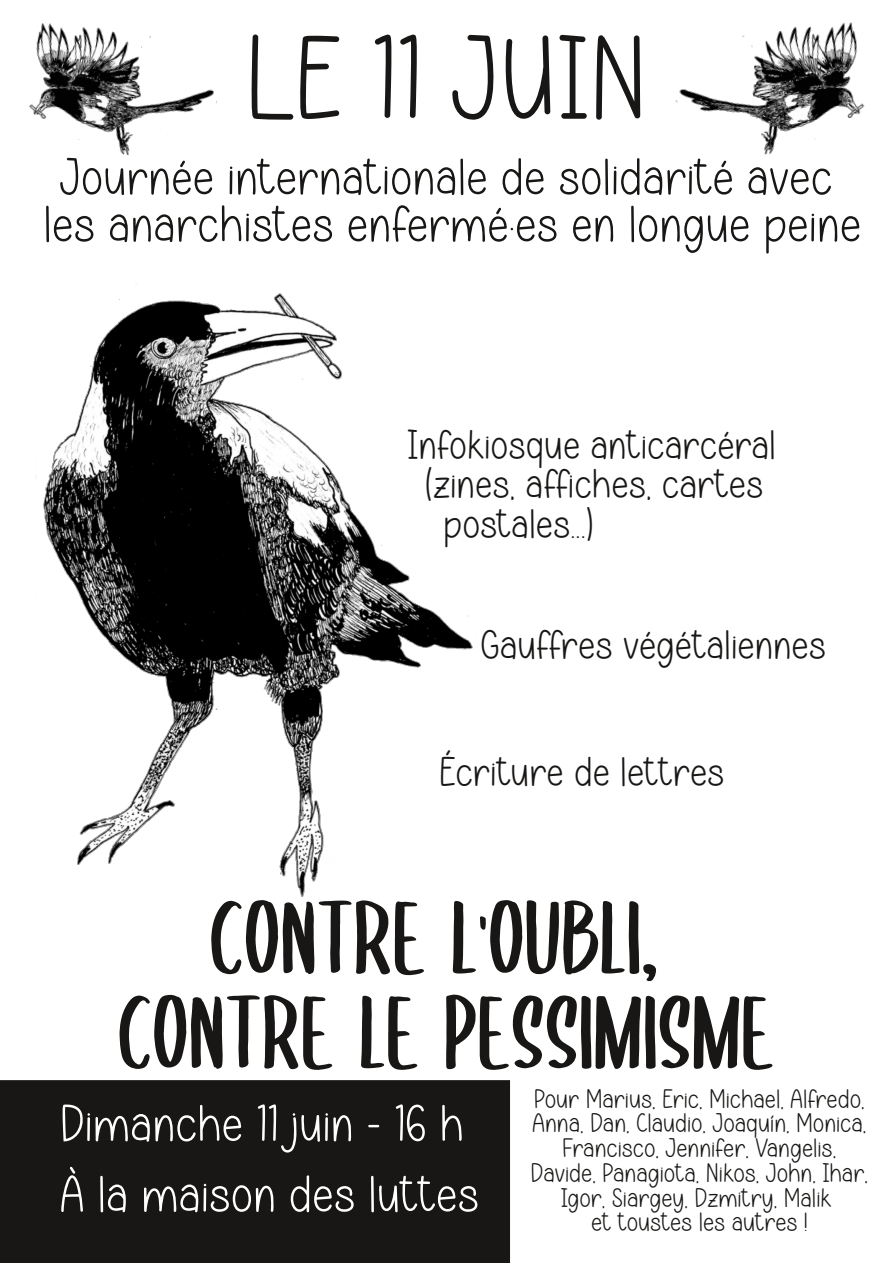
<style>
.page{position:relative;width:893px;height:1263px;background:#fff}
.page>*{position:absolute;margin:0;border:0;box-sizing:border-box;transform-origin:0 0}
.t1{font:120px "Simple Handmade";color:#181715}
.t2{font:105px/94.8px "SUBSCRIBER";color:#181715;text-align:center}
.t3{font:52.5px/47.1px "Simple Handmade";color:#181715;text-align:center}
.t4{font:52.5px/70.5px "Simple Handmade";color:#fff}
.t5{font:42px "Simple Handmade";color:#181715}
.t6{font:27px/24.6px "Simple Handmade";letter-spacing:-.005em;color:#181715;text-align:center}
</style>
<div class="page">
<div style="left:1px;top:1081px;width:508px;height:181px;background:#181715"></div>
<div style="left:0;top:1080px;width:510px;height:183px;border:2px solid #181715"></div>
<img style="left:675px;top:22px;width:190px;height:133px">
<img style="left:29px;top:23px;width:188px;height:132px">
<img style="left:36px;top:284px;width:437px;height:613px">
<h1 class="t1" style="left:244px;top:28px;width:405px">LE 11 JUIN</h1>
<h3 class="t3" style="left:43px;top:157px;width:819px">Journée internationale de solidarité avec les anarchistes enfermé·es en longue peine</h3>
<h3 class="t5" style="left:407px;top:427px;width:370px">Infokiosque anticarcéral</h3>
<h3 class="t5" style="left:425px;top:466px;width:340px">(zines, affiches, cartes</h3>
<h3 class="t5" style="left:443px;top:506px;width:152px">postales...)</h3>
<h3 class="t5" style="left:480px;top:627px;width:348px">Gauffres végétaliennes</h3>
<h3 class="t5" style="left:439px;top:754px;width:287px">Écriture de lettres</h3>
<h2 class="t2" style="left:117px;top:895px;width:659px">CONTRE L'OUBLI,<br>CONTRE LE PESSIMISME</h2>
<h3 class="t4" style="left:60px;top:1091px;width:421px">Dimanche 11 juin - 16 h<br>À la maison des luttes</h3>
<p class="t6" style="left:531px;top:1088px;width:339px">Pour Marius, Eric, Michael, Alfredo, Anna, Dan, Claudio, Joaquín, Monica, Francisco, Jennifer, Vangelis, Davide, Panagiota, Nikos, John, Ihar, Igor, Siargey, Dzmitry, Malik<br>et toustes les autres !</p>
</div>
